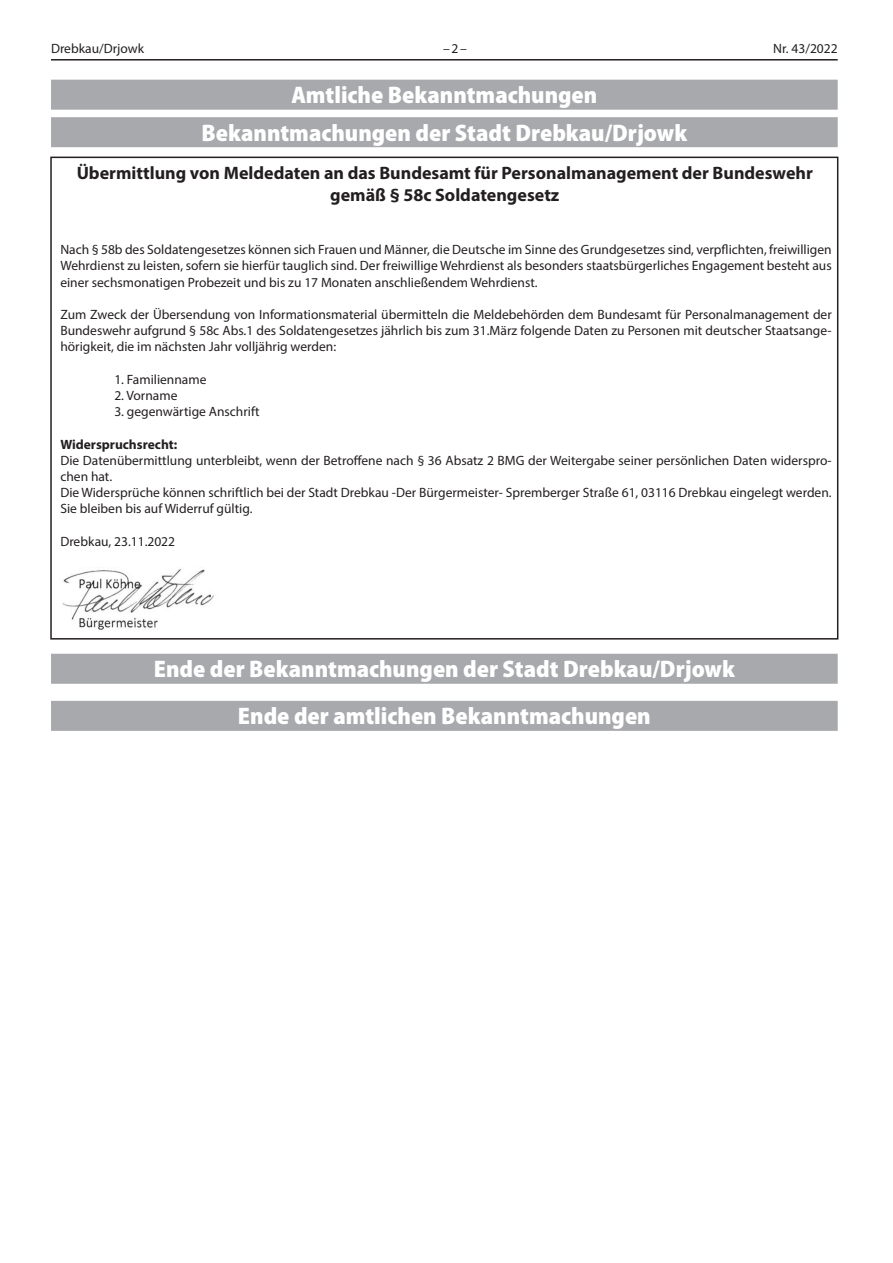
<style>
.page{position:relative;width:893px;height:1263px;background:#fff}
.page>*{position:absolute;margin:0;border:0;box-sizing:border-box;transform-origin:0 0}
.ÜS_amtlich{font:900 semi-condensed 24px "Myriad Pro";color:#fff}
.t1{font:700 18px/21.6px "Myriad Pro";color:#231f20;text-align:center}
.t2{font:13.5px/16.2px "Myriad Pro";color:#231f20;text-align:justify}
.t3{font:700 13.5px "Myriad Pro";color:#231f20}
</style>
<div class="page">
<hr style="left:51px;top:59px;width:787px;height:2px;background:#231f20">
<div style="left:51px;top:80px;width:787px;height:30px;background:#a8a9ad"></div>
<div style="left:51px;top:117px;width:787px;height:30px;background:#a8a9ad"></div>
<div style="left:51px;top:654px;width:787px;height:30px;background:#a8a9ad"></div>
<div style="left:51px;top:701px;width:787px;height:30px;background:#a8a9ad"></div>
<img style="left:62px;top:568px;width:152px;height:62px">
<p class="t2" style="left:51px;top:40px;width:95px">Drebkau/Drjowk</p>
<p class="t2" style="left:443px;top:40px;width:25px">–2–</p>
<p class="t2" style="left:773px;top:40px;width:66px">Nr. 43/2022</p>
<p class="ÜS_amtlich" style="left:291px;top:81px;width:308px">Amtliche Bekanntmachungen</p>
<p class="ÜS_amtlich" style="left:202px;top:119px;width:487px">Bekanntmachungen der Stadt Drebkau/Drjowk</p>
<p class="t1" style="left:77px;top:162px;width:738px">Übermittlung von Meldedaten an das Bundesamt für Personalmanagement der Bundeswehr gemäß § 58c Soldatengesetz</p>
<p class="t2" style="left:60px;top:241px;width:773px">Nach § 58b des Soldatengesetzes können sich Frauen und Männer, die Deutsche im Sinne des Grundgesetzes sind, verpflichten, freiwilligen Wehrdienst zu leisten, sofern sie hierfür tauglich sind. Der freiwillige Wehrdienst als besonders staatsbürgerliches Engagement besteht aus einer sechsmonatigen Probezeit und bis zu 17 Monaten anschließendem Wehrdienst.</p>
<p class="t2" style="left:60px;top:306px;width:773px">Zum Zweck der Übersendung von Informationsmaterial übermitteln die Meldebehörden dem Bundesamt für Personalmanagement der Bundeswehr aufgrund § 58c Abs.1 des Soldatengesetzes jährlich bis zum 31.März folgende Daten zu Personen mit deutscher Staatsange&shy;hörigkeit, die im nächsten Jahr volljährig werden:</p>
<p class="t2" style="left:114px;top:371px;width:94px">1. Familienname</p>
<p class="t2" style="left:114px;top:387px;width:65px">2. Vorname</p>
<p class="t2" style="left:114px;top:403px;width:147px">3. gegenwärtige Anschrift</p>
<p class="t3" style="left:60px;top:435px;width:118px">Widerspruchsrecht:</p>
<p class="t2" style="left:60px;top:452px;width:773px">Die Datenübermittlung unterbleibt, wenn der Betroffene nach § 36 Absatz 2 BMG der Weitergabe seiner persönlichen Daten widerspro&shy;chen hat.</p>
<p class="t2" style="left:60px;top:484px;width:773px">Die Widersprüche können schriftlich bei der Stadt Drebkau -Der Bürgermeister- Spremberger Straße 61, 03116 Drebkau eingelegt werden.<br>Sie bleiben bis auf Widerruf gültig.</p>
<p class="t2" style="left:60px;top:533px;width:116px">Drebkau, 23.11.2022</p>
<p class="ÜS_amtlich" style="left:154px;top:655px;width:583px">Ende der Bekanntmachungen der Stadt Drebkau/Drjowk</p>
<p class="ÜS_amtlich" style="left:238px;top:703px;width:414px">Ende der amtlichen Bekanntmachungen</p>
</div>
